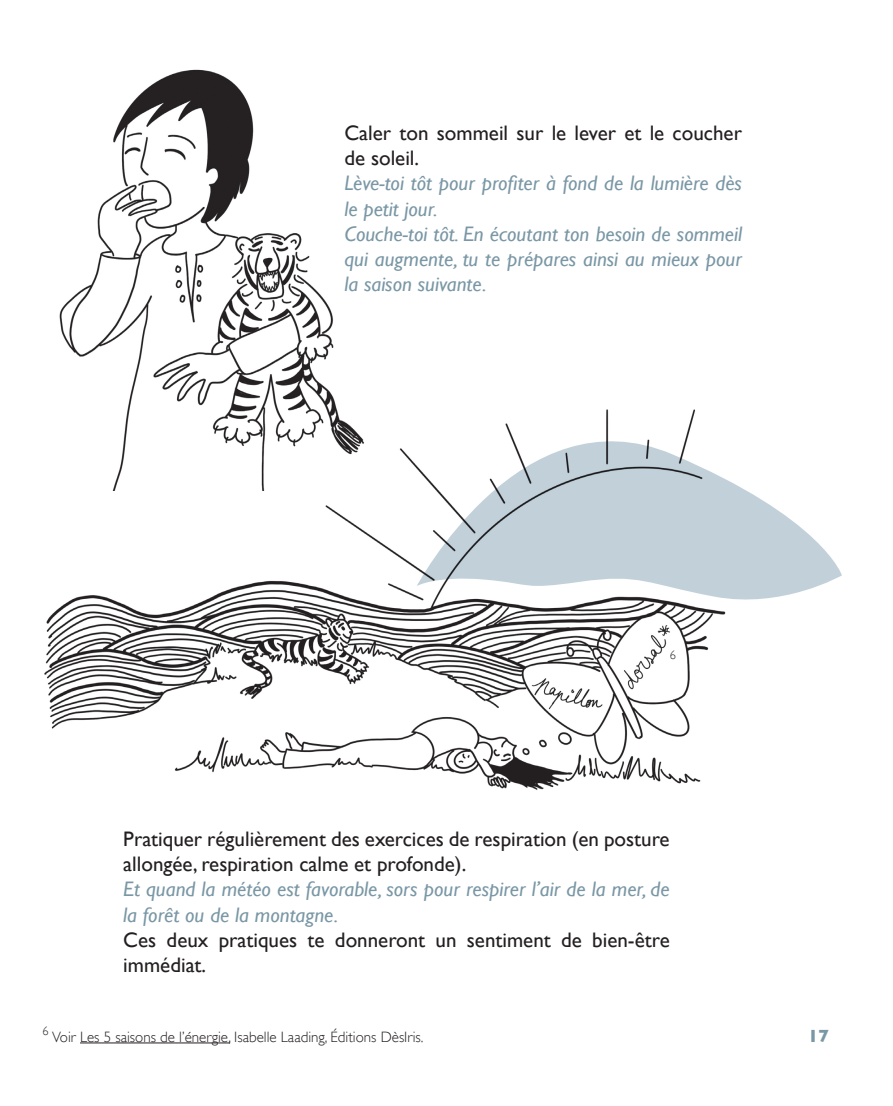
<style>
.page{position:relative;width:893px;height:1106px;background:#fff}
.page>*{position:absolute;margin:0;border:0;box-sizing:border-box;transform-origin:0 0}
.t1{font:italic 21px/25.2px "Gill Sans";color:#7a97a5}
.t2{font:21px/25.2px "Gill Sans";color:#231f20}
.t3{font:700 18px "Gill Sans";color:#7a97a5}
.t4{font:300 15px "Gill Sans";color:#231f20}
.t5{font:300 12.3px "Gill Sans";color:#231f20}
</style>
<div class="page">
<svg style="left:729px;top:481px;width:113px;height:119px;fill:#c2d1d9"></svg>
<img style="left:44px;top:409px;width:685px;height:381px">
<hr style="left:80px;top:1042px;width:150px;height:1px;background:#231f20">
<img style="left:44px;top:69px;width:324px;height:422px">
<p class="t2" style="left:344px;top:120px;width:399px">Caler ton sommeil sur le lever et le coucher de soleil.</p>
<p class="t1" style="left:344px;top:171px;width:399px">Lève-toi tôt pour profiter à fond de la lumière dès le petit jour.<br>Couche-toi tôt. En écoutant ton besoin de sommeil qui augmente, tu te prépares ainsi au mieux pour la saison suivante.</p>
<p class="t5" style="left:670px;top:648px;width:8px">6</p>
<p class="t2" style="left:123px;top:826px;width:548px">Pratiquer régulièrement des exercices de respiration (en posture allongée, respiration calme et profonde).</p>
<p class="t1" style="left:123px;top:876px;width:548px">Et quand la météo est favorable, sors pour respirer l’air de la mer, de la forêt ou de la montagne.</p>
<p class="t2" style="left:123px;top:927px;width:548px">Ces deux pratiques te donneront un sentiment de bien-être immédiat.</p>
<p class="t5" style="left:43px;top:1023px;width:8px">6</p>
<p class="t4" style="left:52px;top:1028px;width:373px">Voir Les 5 saisons de l’énergie, Isabelle Laading, Éditions DèsIris.</p>
<p class="t3" style="left:808px;top:1025px;width:23px">17</p>
</div>
